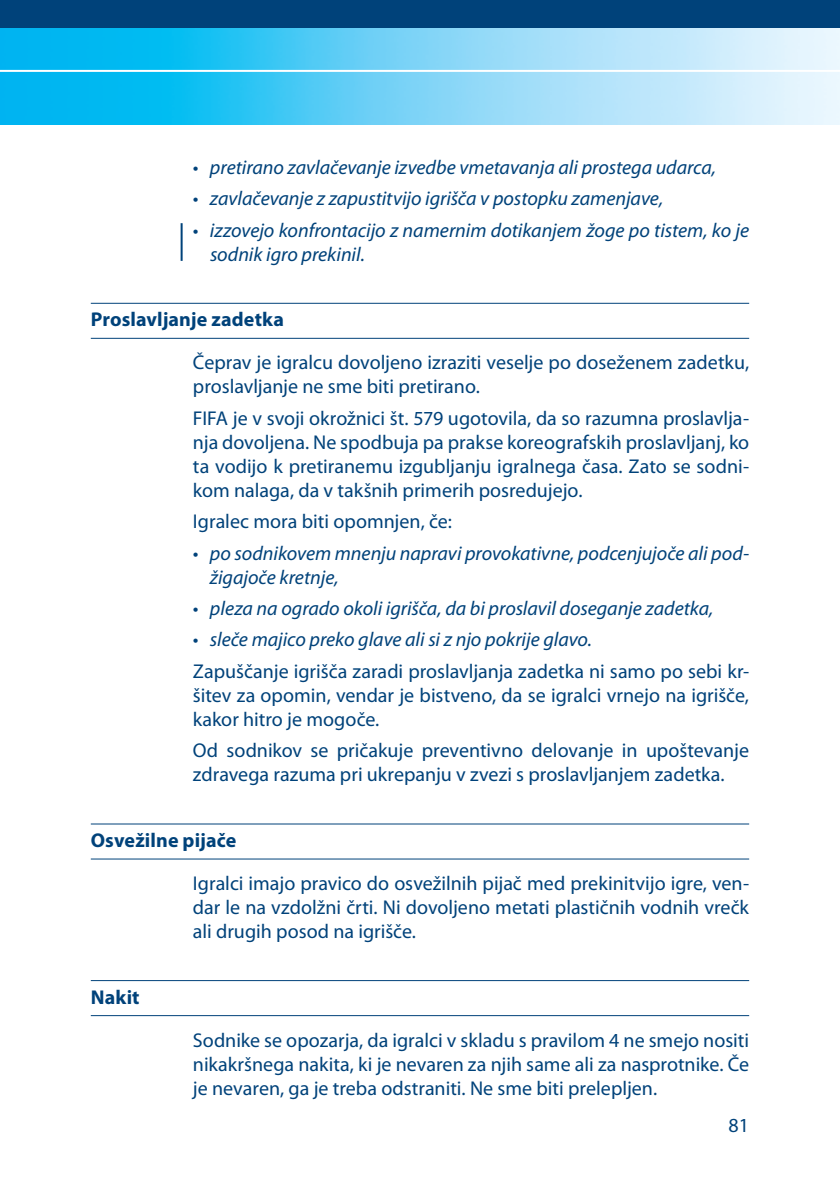
<style>
.page{position:relative;width:840px;height:1191px;background:#fff}
.page>*{position:absolute;margin:0;border:0;box-sizing:border-box;transform-origin:0 0}
.t1{font:20px/24px "Myriad Pro";color:#00427a;text-align:justify}
.t2{font:italic 20px/24px "Myriad Pro";color:#00427a}
.t3{font:700 20px "Myriad Pro";letter-spacing:.005em;color:#00427a}
</style>
<div class="page">
<div style="left:0;top:0;width:839px;height:28px;background:#00427a"></div>
<img style="left:0;top:28px;width:839px;height:97px">
<hr style="left:0;top:70px;width:839px;height:2px;background:#fff">
<hr style="left:91px;top:303px;width:657px;height:1px;background:#00427a">
<hr style="left:91px;top:338px;width:657px;height:1px;background:#00427a">
<hr style="left:91px;top:823px;width:657px;height:1px;background:#00427a">
<hr style="left:91px;top:858px;width:657px;height:1px;background:#00427a">
<hr style="left:91px;top:980px;width:657px;height:1px;background:#00427a">
<hr style="left:91px;top:1015px;width:657px;height:1px;background:#00427a">
<hr style="left:180px;top:223px;width:2px;height:38px;background:#00427a">
<p class="t2" style="left:193px;top:156px;width:524px">• pretirano zavlačevanje izvedbe vmetavanja ali prostega udarca,</p>
<p class="t2" style="left:193px;top:187px;width:471px">• zavlačevanje z zapustitvijo igrišča v postopku zamenjave,</p>
<p class="t2" style="left:210px;top:218px;width:540px;text-indent:-17px">• izzovejo konfrontacijo z namernim dotikanjem žoge po tistem, ko je sodnik igro prekinil.</p>
<p class="t3" style="left:91px;top:308px;width:194px">Proslavljanje zadetka</p>
<p class="t1" style="left:193px;top:351px;width:557px">Čeprav je igralcu dovoljeno izraziti veselje po doseženem zadetku, proslavljanje ne sme biti pretirano.</p>
<p class="t1" style="left:193px;top:406px;width:557px">FIFA je v svoji okrožnici št. 579 ugotovila, da so razumna proslavlja&shy;nja dovoljena. Ne spodbuja pa prakse koreografskih proslavljanj, ko ta vodijo k pretiranemu izgubljanju igralnega časa. Zato se sodni&shy;kom nalaga, da v takšnih primerih posredujejo.</p>
<p class="t1" style="left:193px;top:510px;width:260px">Igralec mora biti opomnjen, če:</p>
<p class="t2" style="left:210px;top:541px;width:540px;text-indent:-17px">• po sodnikovem mnenju napravi provokativne, podcenjujoče ali pod&shy;žigajoče kretnje,</p>
<p class="t2" style="left:193px;top:597px;width:521px">• pleza na ogrado okoli igrišča, da bi proslavil doseganje zadetka,</p>
<p class="t2" style="left:193px;top:628px;width:400px">• sleče majico preko glave ali si z njo pokrije glavo.</p>
<p class="t1" style="left:193px;top:659px;width:557px">Zapuščanje igrišča zaradi proslavljanja zadetka ni samo po sebi kr&shy;šitev za opomin, vendar je bistveno, da se igralci vrnejo na igrišče, kakor hitro je mogoče.</p>
<p class="t1" style="left:193px;top:739px;width:557px">Od sodnikov se pričakuje preventivno delovanje in upoštevanje zdravega razuma pri ukrepanju v zvezi s proslavljanjem zadetka.</p>
<p class="t3" style="left:91px;top:829px;width:147px">Osvežilne pijače</p>
<p class="t1" style="left:193px;top:871px;width:557px">Igralci imajo pravico do osvežilnih pijač med prekinitvijo igre, ven&shy;dar le na vzdolžni črti. Ni dovoljeno metati plastičnih vodnih vrečk ali drugih posod na igrišče.</p>
<p class="t3" style="left:91px;top:985px;width:50px">Nakit</p>
<p class="t1" style="left:193px;top:1028px;width:557px">Sodnike se opozarja, da igralci v skladu s pravilom 4 ne smejo nositi nikakršnega nakita, ki je nevaren za njih same ali za nasprotnike. Če je nevaren, ga je treba odstraniti. Ne sme biti prelepljen.</p>
<p class="t1" style="left:728px;top:1114px;width:22px">81</p>
</div>
